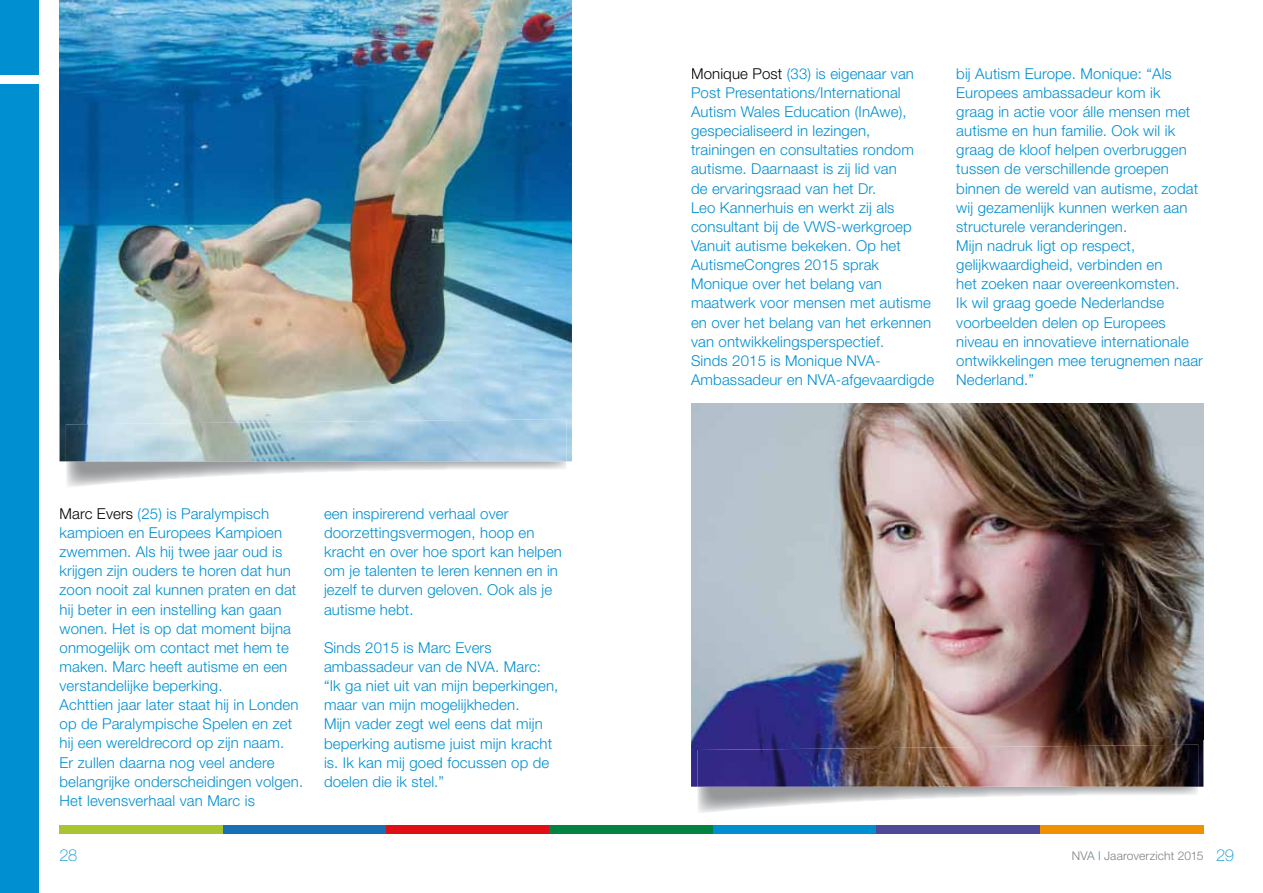
<style>
.page{position:relative;width:1263px;height:893px;background:#fff}
.page>*{position:absolute;margin:0;border:0;box-sizing:border-box;transform-origin:0 0}
.t1{font:100 16.5px "Helvetica Neue";color:#008fd1}
.t2{font:300 15px/19.2px "Helvetica Neue";letter-spacing:.01em;color:#008fd1}
.t3{font:300 12px "Helvetica Neue";letter-spacing:.01em;color:#808184}
.s1{color:#000}
.s2{color:#008fd1}
.s3{font-weight:100;font-size:16.5px;color:#008fd1}
</style>
<div class="page">
<div style="left:60px;top:825px;width:163px;height:8px;background:#a7c631"></div>
<div style="left:223px;top:825px;width:163px;height:8px;background:#1871b5"></div>
<div style="left:386px;top:825px;width:164px;height:8px;background:#df0f15"></div>
<div style="left:550px;top:825px;width:163px;height:8px;background:#00843f"></div>
<div style="left:713px;top:825px;width:164px;height:8px;background:#008fd1"></div>
<div style="left:877px;top:825px;width:163px;height:8px;background:#4e4a98"></div>
<div style="left:1040px;top:825px;width:163px;height:8px;background:#f19000"></div>
<div style="left:0;top:0;width:38px;height:893px;background:#008fd1"></div>
<div style="left:0;top:75px;width:38px;height:9px;background:#fff"></div>
<img style="left:698px;top:746px;width:500px;height:67px">
<img style="left:66px;top:461px;width:501px;height:26px">
<img style="left:60px;top:0;width:512px;height:461px">
<img style="left:691px;top:404px;width:410px;height:287px">
<img style="left:1101px;top:404px;width:102px;height:383px">
<img style="left:691px;top:691px;width:359px;height:96px">
<img style="left:1050px;top:691px;width:51px;height:55px">
<p class="t2" style="left:60px;top:503px;width:245px"><span class="s1">Marc Evers</span> (25) is Paralympisch kampioen en Europees Kampioen zwemmen. Als hij twee jaar oud is krijgen zijn ouders te horen dat hun zoon nooit zal kunnen praten en dat hij beter in een instelling kan gaan wonen. Het is op dat moment bijna onmogelijk om contact met hem te maken. Marc heeft autisme en een verstandelijke beperking.<br>Achttien jaar later staat hij in Londen op de Paralympische Spelen en zet hij een wereldrecord op zijn naam.<br>Er zullen daarna nog veel andere belangrijke onderscheidingen volgen.<br>Het levensverhaal van Marc is</p>
<p class="t2" style="left:324px;top:504px;width:239px">een inspirerend verhaal over doorzettingsvermogen, hoop en kracht en over hoe sport kan helpen om je talenten te leren kennen en in jezelf te durven geloven. Ook als je autisme hebt.</p>
<p class="t2" style="left:324px;top:638px;width:236px">Sinds 2015 is Marc Evers ambassadeur van de NVA. Marc: “Ik ga niet uit van mijn beperkingen, maar van mijn mogelijkheden.<br>Mijn vader zegt wel eens dat mijn beperking autisme juist mijn kracht is. Ik kan mij goed focussen op de doelen die ik stel.”</p>
<p class="t2" style="left:691px;top:63px;width:245px"><span class="s1">Monique Post</span> (33) is eigenaar van<br>Post Presentations/International<br>Autism Wales Education (InAwe), gespecialiseerd in lezingen, trainingen en consultaties rondom autisme. Daarnaast is zij lid van<br>de ervaringsraad van het Dr.<br>Leo Kannerhuis en werkt zij als consultant bij de VWS-werkgroep<br>Vanuit autisme bekeken. Op het<br>AutismeCongres 2015 sprak<br>Monique over het belang van maatwerk voor mensen met autisme en over het belang van het erkennen van ontwikkelingsperspectief.<br>Sinds 2015 is Monique NVA-<br>Ambassadeur en NVA-afgevaardigde</p>
<p class="t2" style="left:956px;top:63px;width:248px">bij Autism Europe. Monique: “Als<br>Europees ambassadeur kom ik<br>graag in actie voor álle mensen met autisme en hun familie. Ook wil ik graag de kloof helpen overbruggen tussen de verschillende groepen binnen de wereld van autisme, zodat wij gezamenlijk kunnen werken aan structurele veranderingen.<br>Mijn nadruk ligt op respect, gelijkwaardigheid, verbinden en<br>het zoeken naar overeenkomsten.<br>Ik wil graag goede Nederlandse voorbeelden delen op Europees niveau en innovatieve internationale ontwikkelingen mee terugnemen naar<br>Nederland.”</p>
<p class="t1" style="left:60px;top:846px;width:19px">28</p>
<p class="t3" style="left:1072px;top:848px;width:164px">NVA <span class="s2">|</span> Jaaroverzicht 2015 <span class="s3">29</span></p>
</div>
